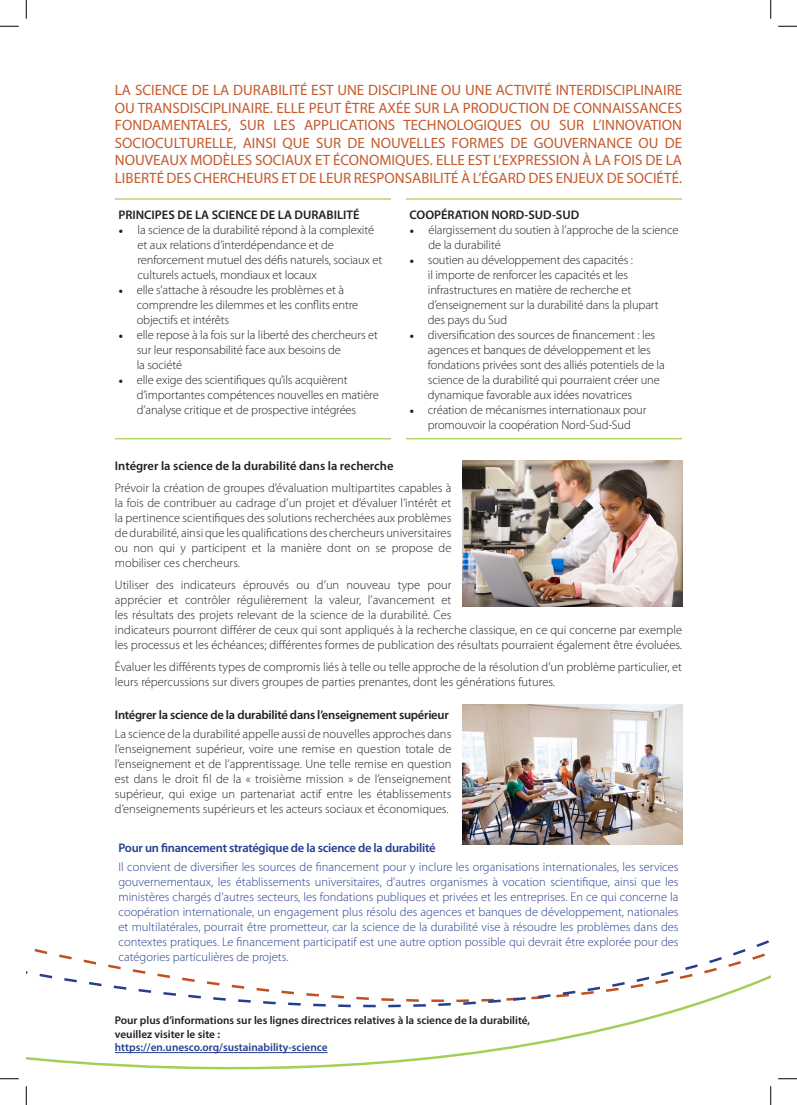
<style>
.page{position:relative;width:797px;height:1105px;background:#fff}
.page>*{position:absolute;margin:0;border:0;box-sizing:border-box;transform-origin:0 0}
.orange_text{font:15px/17.5px "Myriad Pro";color:#c45a2d;text-align:justify}
.text{font:300 12.5px/15px "Myriad Pro";color:#231f20;text-align:justify}
.tableau{font:300 12.5px/15px "Myriad Pro";letter-spacing:-.01em;color:#231f20}
.text-2{font:300 12.5px/15px "Myriad Pro";color:#253f8e;text-align:justify}
.text-3{font:600 12.5px "Myriad Pro";letter-spacing:-.02em;color:#231f20}
.tableau-2{font:600 12.5px "Myriad Pro";color:#231f20}
.text-4{font:600 12.5px "Myriad Pro";letter-spacing:-.02em;color:#253f8e}
.text-5{font:600 12.5px "Myriad Pro";color:#231f20}
.text-6{font:600 11.25px "Myriad Pro";color:#231f20}
.text-7{font:600 11.25px "Myriad Pro";color:#253f8e}
.s1{font-family:"Minion Pro";font-weight:400}
</style>
<div class="page">
<img style="left:462px;top:461px;width:220px;height:145px">
<img style="left:462px;top:705px;width:220px;height:139px">
<svg style="left:26px;top:940px;width:744px;height:130px"></svg>
<hr style="left:115px;top:198px;width:276px;height:2px;background:#a3cf57">
<hr style="left:406px;top:198px;width:276px;height:2px;background:#a3cf57">
<hr style="left:115px;top:438px;width:276px;height:1px;background:#a3cf57">
<hr style="left:406px;top:438px;width:276px;height:1px;background:#a3cf57">
<svg style="left:0;top:25px;width:19px;height:2px"></svg>
<svg style="left:778px;top:25px;width:19px;height:2px"></svg>
<svg style="left:0;top:1078px;width:19px;height:1px"></svg>
<svg style="left:778px;top:1078px;width:19px;height:1px"></svg>
<svg style="left:25px;top:0;width:2px;height:19px"></svg>
<svg style="left:25px;top:1086px;width:2px;height:19px"></svg>
<svg style="left:770px;top:0;width:1px;height:19px"></svg>
<svg style="left:770px;top:1086px;width:1px;height:19px"></svg>
<p class="orange_text" style="left:115px;top:81px;width:568px">LA SCIENCE DE LA DURABILITÉ EST UNE DISCIPLINE OU UNE ACTIVITÉ INTERDISCIPLINAIRE OU TRANSDISCIPLINAIRE. ELLE PEUT ÊTRE AXÉE SUR LA PRODUCTION DE CONNAISSANCES FONDAMENTALES, SUR LES APPLICATIONS TECHNOLOGIQUES OU SUR L’INNOVATION SOCIOCULTURELLE, AINSI QUE SUR DE NOUVELLES FORMES DE GOUVERNANCE OU DE NOUVEAUX MODÈLES SOCIAUX ET ÉCONOMIQUES. ELLE EST L’EXPRESSION À LA FOIS DE LA LIBERTÉ DES CHERCHEURS ET DE LEUR RESPONSABILITÉ À L’ÉGARD DES ENJEUX DE SOCIÉTÉ.</p>
<p class="tableau-2" style="left:118px;top:207px;width:242px">PRINCIPES DE LA SCIENCE DE LA DURABILITÉ</p>
<p class="tableau" style="left:137px;top:222px;width:246px;text-indent:-19px"><span class="s1">•</span> la science de la durabilité répond à la complexité et aux relations d’interdépendance et de renforcement mutuel des défis naturels, sociaux et culturels actuels, mondiaux et locaux</p>
<p class="tableau" style="left:137px;top:282px;width:223px;text-indent:-18px"><span class="s1">•</span> elle s’attache à résoudre les problèmes et à comprendre les dilemmes et les conflits entre objectifs et intérêts</p>
<p class="tableau" style="left:137px;top:327px;width:243px;text-indent:-18px"><span class="s1">•</span> elle repose à la fois sur la liberté des chercheurs et sur leur responsabilité face aux besoins de<br>la société</p>
<p class="tableau" style="left:137px;top:372px;width:243px;text-indent:-18px"><span class="s1">•</span> elle exige des scientifiques qu’ils acquièrent d’importantes compétences nouvelles en matière d’analyse critique et de prospective intégrées</p>
<p class="tableau-2" style="left:409px;top:207px;width:171px">COOPÉRATION NORD-SUD-SUD</p>
<p class="tableau" style="left:428px;top:222px;width:251px;text-indent:-19px"><span class="s1">•</span> élargissement du soutien à l’approche de la science de la durabilité</p>
<p class="tableau" style="left:428px;top:252px;width:232px;text-indent:-18px"><span class="s1">•</span> soutien au développement des capacités :<br>il importe de renforcer les capacités et les infrastructures en matière de recherche et d’enseignement sur la durabilité dans la plupart des pays du Sud</p>
<p class="tableau" style="left:428px;top:327px;width:238px;text-indent:-18px"><span class="s1">•</span> diversification des sources de financement : les agences et banques de développement et les fondations privées sont des alliés potentiels de la science de la durabilité qui pourraient créer une dynamique favorable aux idées novatrices</p>
<p class="tableau" style="left:409px;top:402px;width:238px;text-align:center"><span class="s1">•</span> création de mécanismes internationaux pour promouvoir la coopération Nord-Sud-Sud</p>
<p class="text-5" style="left:115px;top:458px;width:280px">Intégrer la science de la durabilité dans la recherche</p>
<p class="text" style="left:115px;top:480px;width:338px">Prévoir la création de groupes d’évaluation multipartites capables à la fois de contribuer au cadrage d’un projet et d’évaluer l’intérêt et la pertinence scientifiques des solutions recherchées aux problèmes de durabilité, ainsi que les qualifications des chercheurs universitaires ou non qui y participent et la manière dont on se propose de mobiliser ces chercheurs.</p>
<p class="text" style="left:115px;top:577px;width:568px;text-align:left">Utiliser des indicateurs éprouvés ou d’un nouveau type pour<br>apprécier et contrôler régulièrement la valeur, l’avancement et<br>les résultats des projets relevant de la science de la durabilité. Ces<br>indicateurs pourront différer de ceux qui sont appliqués à la recherche classique, en ce qui concerne par exemple les processus et les échéances; différentes formes de publication des résultats pourraient également être évoluées.</p>
<p class="text" style="left:115px;top:659px;width:568px">Évaluer les différents types de compromis liés à telle ou telle approche de la résolution d’un problème particulier, et leurs répercussions sur divers groupes de parties prenantes, dont les générations futures.</p>
<p class="text-3" style="left:115px;top:707px;width:335px">Intégrer la science de la durabilité dans l’enseignement supérieur</p>
<p class="text" style="left:115px;top:726px;width:338px">La science de la durabilité appelle aussi de nouvelles approches dans l’enseignement supérieur, voire une remise en question totale de l’enseignement et de l’apprentissage. Une telle remise en question est dans le droit fil de la « troisième mission » de l’enseignement supérieur, qui exige un partenariat actif entre les établissements d’enseignements supérieurs et les acteurs sociaux et économiques.</p>
<p class="text-4" style="left:118px;top:840px;width:318px">Pour un financement stratégique de la science de la durabilité</p>
<p class="text-2" style="left:118px;top:859px;width:561px">Il convient de diversifier les sources de financement pour y inclure les organisations internationales, les services gouvernementaux, les établissements universitaires, d’autres organismes à vocation scientifique, ainsi que les ministères chargés d’autres secteurs, les fondations publiques et privées et les entreprises. En ce qui concerne la coopération internationale, un engagement plus résolu des agences et banques de développement, nationales et multilatérales, pourrait être prometteur, car la science de la durabilité vise à résoudre les problèmes dans des contextes pratiques. Le financement participatif est une autre option possible qui devrait être explorée pour des catégories particulières de projets.</p>
<p class="text-6" style="left:115px;top:1013px;width:417px">Pour plus d’informations sur les lignes directrices relatives à la science de la durabilité,</p>
<p class="text-6" style="left:115px;top:1027px;width:107px">veuillez visiter le site :</p>
<p class="text-7" style="left:115px;top:1040px;width:214px">https://en.unesco.org/sustainability-science</p>
</div>
